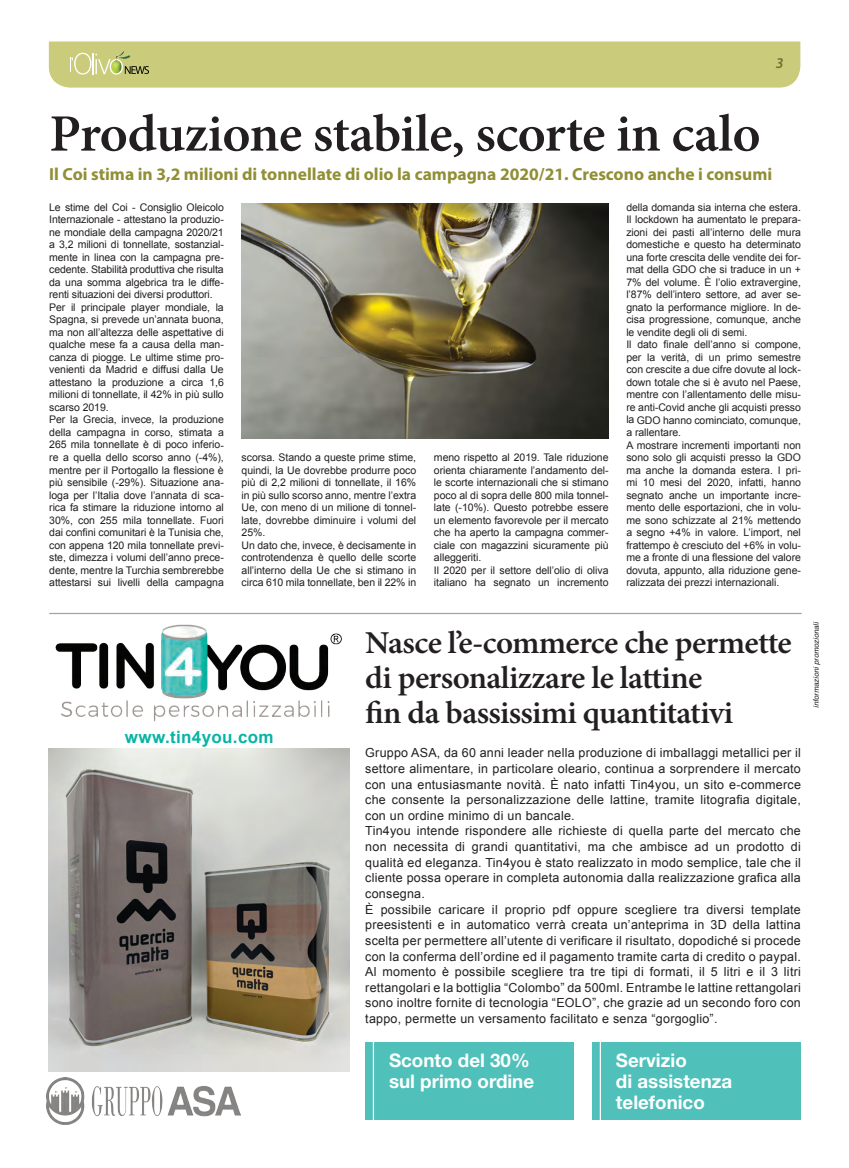
<style>
.page{position:relative;width:849px;height:1168px;background:#fff}
.page>*{position:absolute;margin:0;border:0;box-sizing:border-box;transform-origin:0 0}
.t1{font:600 52.5px "Minion Pro";letter-spacing:-.015em;color:#231f20}
.t2{font:600 31.88px/35px "Minion Pro";letter-spacing:-.02em;color:#231f20}
.t3{font:700 18.75px/21.2px "Helvetica Neue";color:#fff}
.t4{font:700 17.5px "Myriad Pro";color:#918f35}
.t5{font:700 17px "Arial";letter-spacing:.02em;color:#08b4a3}
.t6{font:italic 600 15px "Myriad Pro";color:#737331}
.t7{font:12.5px/15.6px "Arial";letter-spacing:.02em;color:#231f20}
.t8{font:10.5px/12.5px "Arial";letter-spacing:-.005em;color:#231f20}
.t9{font:italic 7.5px "Helvetica";color:#231f20}
</style>
<div class="page">
<div style="left:365px;top:1041px;width:208px;height:78px;background:#4fc1ba"></div>
<div style="left:592px;top:1041px;width:208px;height:78px;background:#4fc1ba"></div>
<div style="left:49px;top:41px;width:751px;height:47px;background:#cacc7b"></div>
<img style="left:241px;top:203px;width:367px;height:235px">
<img style="left:47px;top:1077px;width:193px;height:46px">
<img style="left:55px;top:624px;width:287px;height:98px">
<img style="left:48px;top:748px;width:302px;height:323px">
<hr style="left:49px;top:612px;width:752px;height:2px;background:#a1a3a6">
<hr style="left:373px;top:1041px;width:1px;height:82px;background:#fff">
<hr style="left:599px;top:1041px;width:2px;height:82px;background:#fff">
<h3 class="t6" style="left:775px;top:53px;width:9px">3</h3>
<h1 class="t1" style="left:49px;top:97px;width:712px">Produzione stabile, scorte in calo</h1>
<h3 class="t4" style="left:49px;top:163px;width:724px">Il Coi stima in 3,2 milioni di tonnellate di olio la campagna 2020/21. Crescono anche i consumi</h3>
<p class="t8" style="left:49px;top:201px;width:176px">Le stime del Coi - Consiglio Oleicolo Internazionale - attestano la produzio&shy;ne mondiale della campagna 2020/21 a 3,2 milioni di tonnellate, sostanzial&shy;mente in linea con la campagna pre&shy;cedente. Stabilità produttiva che risulta da una somma algebrica tra le diffe&shy;renti situazioni dei diversi produttori.<br>Per il principale player mondiale, la Spagna, si prevede un’annata buona, ma non all’altezza delle aspettative di qualche mese fa a causa della man&shy;canza di piogge. Le ultime stime pro&shy;venienti da Madrid e diffusi dalla Ue attestano la produzione a circa 1,6 milioni di tonnellate, il 42% in più sullo scarso 2019.<br>Per la Grecia, invece, la produzione della campagna in corso, stimata a 265 mila tonnellate è di poco inferio&shy;re a quella dello scorso anno (-4%), mentre per il Portogallo la flessione è più sensibile (-29%). Situazione ana&shy;loga per l’Italia dove l’annata di sca&shy;rica fa stimare la riduzione intorno al 30%, con 255 mila tonnellate. Fuori dai confini comunitari è la Tunisia che, con appena 120 mila tonnellate previ&shy;ste, dimezza i volumi dell’anno prece&shy;dente, mentre la Turchia sembrerebbe attestarsi sui livelli della campagna</p>
<p class="t8" style="left:241px;top:451px;width:176px">scorsa. Stando a queste prime stime, quindi, la Ue dovrebbe produrre poco più di 2,2 milioni di tonnellate, il 16% in più sullo scorso anno, mentre l’extra Ue, con meno di un milione di tonnel&shy;late, dovrebbe diminuire i volumi del 25%.<br>Un dato che, invece, è decisamente in controtendenza è quello delle scorte all’interno della Ue che si stimano in circa 610 mila tonnellate, ben il 22% in</p>
<p class="t8" style="left:434px;top:451px;width:176px">meno rispetto al 2019. Tale riduzione orienta chiaramente l’andamento del&shy;le scorte internazionali che si stimano poco al di sopra delle 800 mila tonnel&shy;late (-10%). Questo potrebbe essere un elemento favorevole per il mercato che ha aperto la campagna commer&shy;ciale con magazzini sicuramente più alleggeriti.<br>Il 2020 per il settore dell’olio di oliva italiano ha segnato un incremento</p>
<p class="t8" style="left:626px;top:201px;width:176px">della domanda sia interna che estera.<br>Il lockdown ha aumentato le prepara&shy;zioni dei pasti all’interno delle mura domestiche e questo ha determinato una forte crescita delle vendite dei for&shy;mat della GDO che si traduce in un + 7% del volume. È l’olio extravergine, l’87% dell’intero settore, ad aver se&shy;gnato la performance migliore. In de&shy;cisa progressione, comunque, anche le vendite degli oli di semi.<br>Il dato finale dell’anno si compone, per la verità, di un primo semestre con crescite a due cifre dovute al lock&shy;down totale che si è avuto nel Paese, mentre con l’allentamento delle misu&shy;re anti-Covid anche gli acquisti presso la GDO hanno cominciato, comunque, a rallentare.<br>A mostrare incrementi importanti non sono solo gli acquisti presso la GDO ma anche la domanda estera. I pri&shy;mi 10 mesi del 2020, infatti, hanno segnato anche un importante incre&shy;mento delle esportazioni, che in volu&shy;me sono schizzate al 21% mettendo a segno +4% in valore. L’import, nel frattempo è cresciuto del +6% in volu&shy;me a fronte di una flessione del valore dovuta, appunto, alla riduzione gene&shy;ralizzata dei prezzi internazionali.</p>
<h3 class="t5" style="left:125px;top:725px;width:150px">www.tin4you.com</h3>
<h2 class="t2" style="left:365px;top:625px;width:428px">Nasce l’e-commerce che permette di personalizzare le lattine<br>fin da bassissimi quantitativi</h2>
<p class="t7" style="left:365px;top:745px;width:437px">Gruppo ASA, da 60 anni leader nella produzione di imballaggi metallici per il settore alimentare, in particolare oleario, continua a sorprendere il mercato con una entusiasmante novità. È nato infatti Tin4you, un sito e-commerce che consente la personalizzazione delle lattine, tramite litografia digitale, con un ordine minimo di un bancale.<br>Tin4you intende rispondere alle richieste di quella parte del mercato che non necessita di grandi quantitativi, ma che ambisce ad un prodotto di qualità ed eleganza. Tin4you è stato realizzato in modo semplice, tale che il cliente possa operare in completa autonomia dalla realizzazione grafica alla consegna.<br>È possibile caricare il proprio pdf oppure scegliere tra diversi template preesistenti e in automatico verrà creata un’anteprima in 3D della lattina scelta per permettere all’utente di verificare il risultato, dopodiché si procede con la conferma dell’ordine ed il pagamento tramite carta di credito o paypal.<br>Al momento è possibile scegliere tra tre tipi di formati, il 5 litri e il 3 litri rettangolari e la bottiglia “Colombo” da 500ml. Entrambe le lattine rettangolari sono inoltre fornite di tecnologia “EOLO”, che grazie ad un secondo foro con tappo, permette un versamento facilitato e senza “gorgoglio”.</p>
<h3 class="t3" style="left:389px;top:1048px;width:147px">Sconto del 30% sul primo ordine</h3>
<h3 class="t3" style="left:615px;top:1048px;width:118px">Servizio<br>di assistenza telefonico</h3>
<p class="t9" style="left:810px;top:707px;width:87px;rotate:-90deg">informazioni promozionali</p>
</div>
